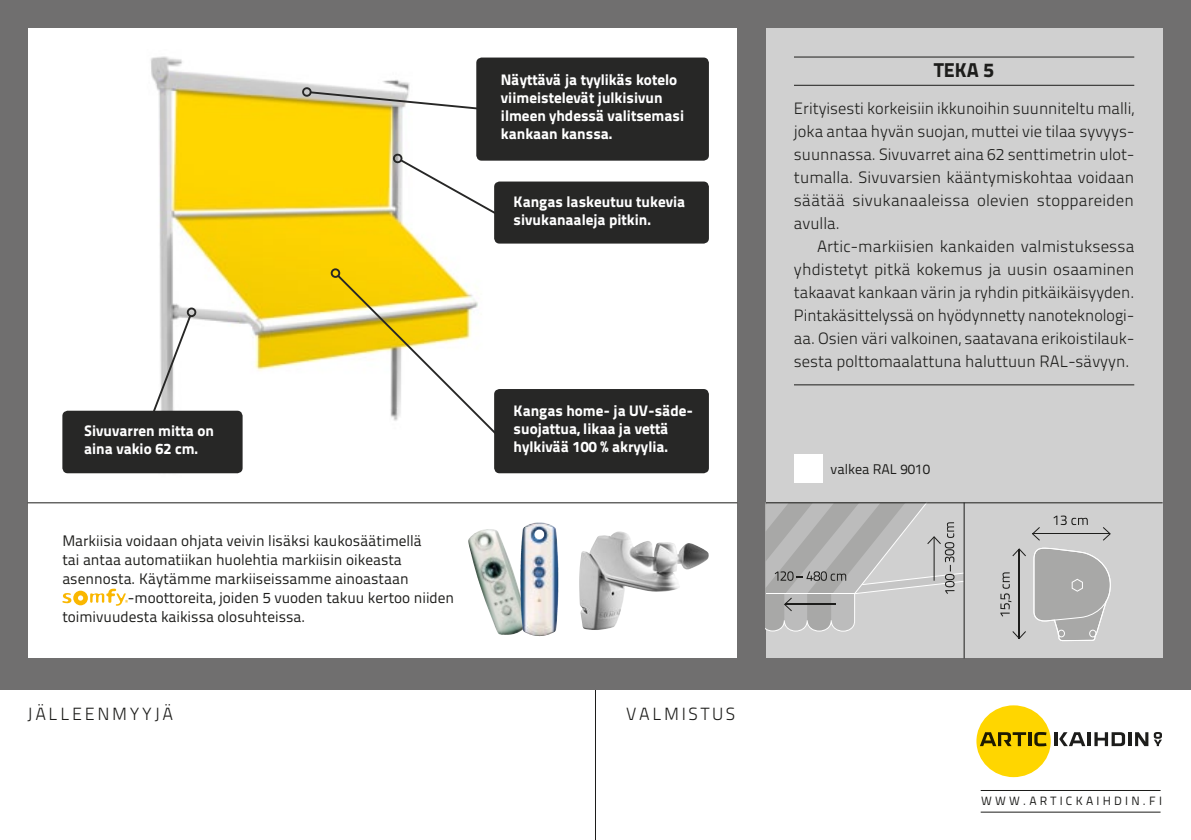
<style>
.page{position:relative;width:1191px;height:840px;background:#fff}
.page>*{position:absolute;margin:0;border:0;box-sizing:border-box;transform-origin:0 0}
.t1{font:20px "Titillium Text 14 L 999 wt";color:#1d1d1b}
.t2{font:17.6px "Titillium Text 14 L 250 wt";letter-spacing:.15em;color:#1d1d1b}
.t3{font:16.4px/23px "Titillium Text 14 L 250 wt";color:#1d1d1b;text-align:justify}
.t4{font:15.2px/18px "Titillium Text 14 L 999 wt";color:#fff}
.t5{font:15.2px "Titillium Text 14 L 400 wt";color:#1d1d1b}
.t6{font:14px "Titillium Text 14 L 400 wt";color:#1d1d1b}
.t7{font:12px "Titillium Text 14 L 400 wt";letter-spacing:.27em;color:#1d1d1b}
</style>
<div class="page">
<hr style="left:595px;top:687px;width:1px;height:152px;background:#1d1d1b">
<div style="left:0;top:0;width:1191px;height:689px;background:#706f6f"></div>
<hr style="left:1087px;top:731px;width:4px;height:14px;background:#1d1d1b">
<hr style="left:1128px;top:731px;width:3px;height:14px;background:#1d1d1b">
<svg style="left:1135px;top:732px;width:27px;height:13px"></svg>
<svg style="left:1094px;top:732px;width:31px;height:13px"></svg>
<hr style="left:1054px;top:731px;width:3px;height:14px;background:#1d1d1b">
<svg style="left:1059px;top:732px;width:26px;height:13px"></svg>
<div style="left:976px;top:705px;width:74px;height:71px;background:#ffd600;border-radius:50%"></div>
<svg style="left:1034px;top:732px;width:12px;height:14px"></svg>
<hr style="left:1028px;top:731px;width:3px;height:14px;background:#1d1a00">
<svg style="left:980px;top:732px;width:46px;height:13px"></svg>
<hr style="left:980px;top:789px;width:180px;height:1px;background:#1d1d1b">
<hr style="left:980px;top:811px;width:180px;height:1px;background:#1d1d1b">
<div style="left:765px;top:28px;width:397px;height:630px;background:#d0d0d0"></div>
<div style="left:28px;top:28px;width:709px;height:630px;background:#fff"></div>
<svg style="left:765px;top:503px;width:198px;height:131px"></svg>
<svg style="left:62px;top:588px;width:66px;height:17px"></svg>
<hr style="left:794px;top:56px;width:340px;height:1px;background:#1d1d1b">
<hr style="left:794px;top:85px;width:340px;height:1px;background:#1d1d1b">
<hr style="left:794px;top:384px;width:340px;height:1px;background:#1d1d1b">
<img style="left:67px;top:56px;width:437px;height:418px">
<div style="left:62px;top:410px;width:181px;height:63px;background:#272726;border-radius:5px"></div>
<svg style="left:335px;top:273px;width:164px;height:164px"></svg>
<div style="left:331px;top:268px;width:9px;height:10px;border:2px solid #272726;border-radius:50%"></div>
<svg style="left:391px;top:151px;width:108px;height:65px"></svg>
<svg style="left:150px;top:313px;width:43px;height:98px"></svg>
<div style="left:187px;top:307px;width:9px;height:10px;border:2px solid #272726;border-radius:50%"></div>
<svg style="left:300px;top:85px;width:176px;height:26px"></svg>
<div style="left:494px;top:389px;width:215px;height:84px;background:#272726;border-radius:5px"></div>
<div style="left:494px;top:181px;width:215px;height:62px;background:#272726;border-radius:5px"></div>
<div style="left:476px;top:57px;width:233px;height:103px;background:#272726;border-radius:5px"></div>
<img style="left:579px;top:531px;width:130px;height:99px">
<img style="left:468px;top:529px;width:52px;height:106px">
<img style="left:520px;top:522px;width:36px;height:113px">
<hr style="left:28px;top:502px;width:709px;height:1px;background:#1d1d1b">
<div style="left:794px;top:454px;width:28px;height:28px;background:#fff"></div>
<hr style="left:765px;top:502px;width:397px;height:1px;background:#1d1d1b">
<hr style="left:963px;top:502px;width:1px;height:156px;background:#1d1d1b">
<svg style="left:1033px;top:547px;width:77px;height:93px"></svg>
<svg style="left:1053px;top:515px;width:34px;height:9px"></svg>
<hr style="left:1032px;top:533px;width:78px;height:1px;background:#1d1d1b">
<svg style="left:1032px;top:527px;width:8px;height:13px"></svg>
<svg style="left:1103px;top:527px;width:7px;height:13px"></svg>
<svg style="left:1000px;top:572px;width:11px;height:44px"></svg>
<hr style="left:1018px;top:548px;width:1px;height:90px;background:#1d1d1b">
<svg style="left:1012px;top:630px;width:14px;height:8px"></svg>
<svg style="left:1012px;top:548px;width:14px;height:8px"></svg>
<p class="t4" style="left:501px;top:71px;width:185px">Näyttävä ja tyylikäs kotelo viimeistelevät julkisivun ilmeen yhdessä valitsemasi kankaan kanssa.</p>
<p class="t4" style="left:513px;top:192px;width:173px">Kangas laskeutuu tukevia sivukanaaleja pitkin.</p>
<p class="t4" style="left:84px;top:421px;width:131px">Sivuvarren mitta on aina vakio 62 cm.</p>
<p class="t5" style="left:62px;top:531px;width:361px">Markiisia voidaan ohjata veivin lisäksi kaukosäätimellä</p>
<p class="t5" style="left:62px;top:550px;width:341px">tai antaa automatiikan huolehtia markiisin oikeasta</p>
<p class="t5" style="left:62px;top:569px;width:348px">asennosta. Käytämme markiiseissamme ainoastaan</p>
<p class="t5" style="left:128px;top:588px;width:328px">-moottoreita, joiden 5 vuoden takuu kertoo niiden</p>
<p class="t5" style="left:62px;top:607px;width:244px">toimivuudesta kaikissa olosuhteissa.</p>
<p class="t4" style="left:513px;top:401px;width:181px">Kangas home- ja UV-säde&shy;suojattua, likaa ja vettä hylkivää 100 % akryylia.</p>
<p class="t2" style="left:27px;top:703px;width:147px">JÄLLEENMYYJÄ</p>
<p class="t2" style="left:626px;top:703px;width:14px">valm</p>
<p class="t2" style="left:682px;top:703px;width:55px">istus</p>
<p class="t1" style="left:934px;top:57px;width:61px">TEKA 5</p>
<p class="t3" style="left:794px;top:97px;width:342px">Erityisesti korkeisiin ikkunoihin suunniteltu malli, joka antaa hyvän suojan, muttei vie tilaa syvyys&shy;suunnassa. Sivuvarret aina 62 senttimetrin ulot&shy;tumalla. Sivuvarsien kääntymiskohtaa voidaan säätää sivukanaaleissa olevien stoppareiden avulla.</p>
<p class="t3" style="left:794px;top:235px;width:342px;text-indent:23px">Artic-markiisien kankaiden valmistuksessa yhdistetyt pitkä kokemus ja uusin osaaminen takaavat kankaan värin ja ryhdin pitkäikäisyyden.<br>Pintakäsittelyssä on hyödynnetty nanoteknologi&shy;aa. Osien väri valkoinen, saatavana erikoistilauk&shy;sesta polttomaalattuna haluttuun RAL-sävyyn.</p>
<p class="t6" style="left:830px;top:460px;width:101px">valkea RAL 9010</p>
<p class="t7" style="left:981px;top:793px;width:182px">www.artickaihdin.fi</p>
</div>
